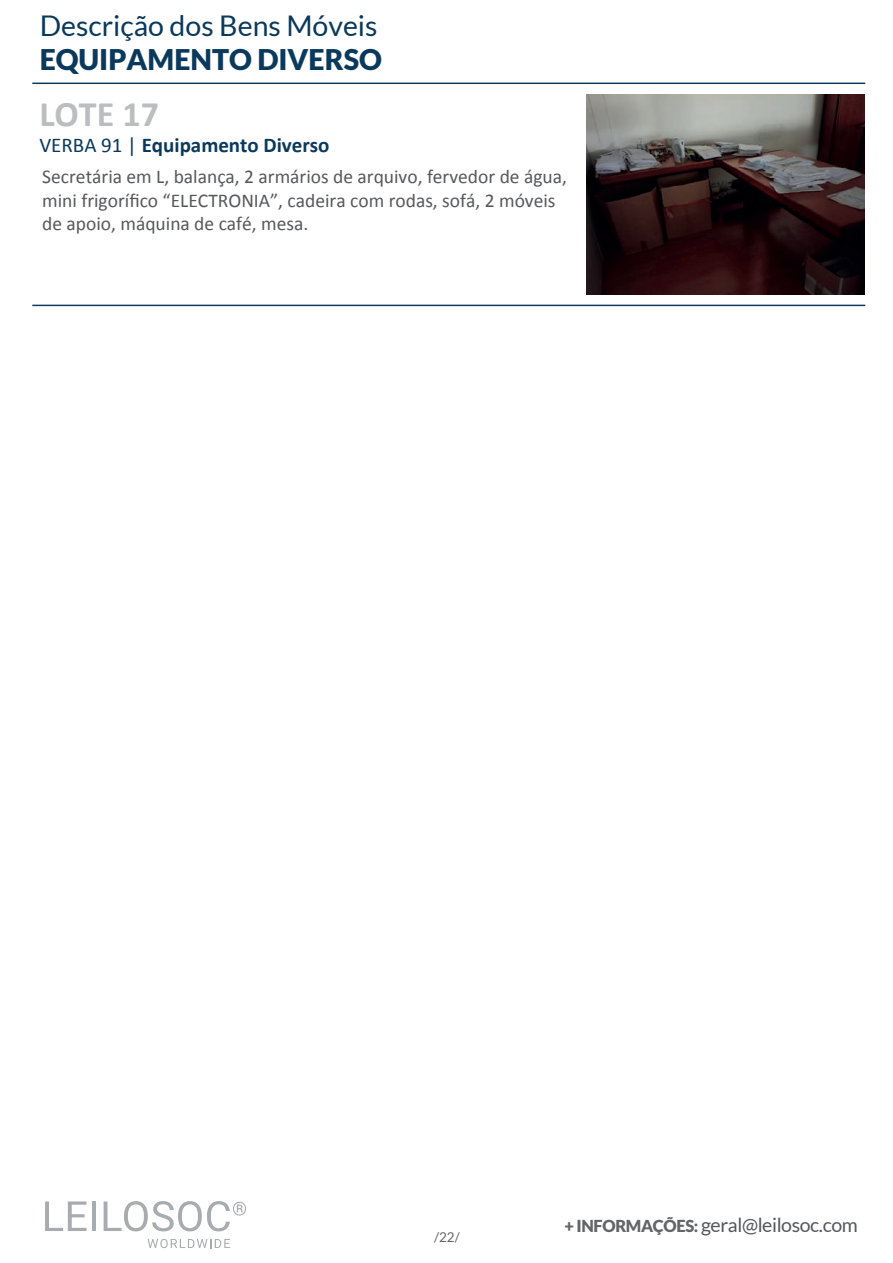
<style>
.page{position:relative;width:893px;height:1263px;background:#fff}
.page>*{position:absolute;margin:0;border:0;box-sizing:border-box;transform-origin:0 0}
.t1{font:700 36px "Calibri";color:#bcbdc0}
.t2{font:28.5px "Lato";color:#0a395c}
.t3{font:900 28.5px "Lato";color:#0a395c}
.t4{font:700 21px "Calibri";color:#0a395c}
.t5{font:19.5px/23.4px "Calibri";color:#57585a}
.t6{font:19.5px "Lato";letter-spacing:-.02em;color:#55575c}
.t7{font:13.5px "Lato";color:#636568}
.s1{font-weight:400}
.s2{font-weight:900;font-size:16.5px;color:#636568}
</style>
<div class="page">
<svg style="left:45px;top:1201px;width:42px;height:30px"></svg>
<hr style="left:92px;top:1201px;width:4px;height:30px;background:#a8abaf">
<svg style="left:104px;top:1201px;width:142px;height:30px"></svg>
<svg style="left:148px;top:1239px;width:82px;height:9px"></svg>
<hr style="left:32px;top:83px;width:833px;height:1px;background:#0a395c">
<hr style="left:32px;top:305px;width:833px;height:1px;background:#0a395c">
<img style="left:587px;top:95px;width:277px;height:200px">
<h2 class="t2" style="left:40px;top:10px;width:339px">Descrição dos Bens Móveis</h2>
<h2 class="t3" style="left:40px;top:43px;width:344px">EQUIPAMENTO DIVERSO</h2>
<h1 class="t1" style="left:39px;top:89px;width:121px">LOTE 17</h1>
<p class="t4" style="left:39px;top:130px;width:292px"><span class="s1">VERBA 91 |</span> Equipamento Diverso</p>
<p class="t5" style="left:42px;top:164px;width:526px">Secretária em L, balança, 2 armários de arquivo, fervedor de água, mini frigorífico “ELECTRONIA”, cadeira com rodas, sofá, 2 móveis de apoio, máquina de café, mesa.</p>
<p class="t7" style="left:434px;top:1230px;width:27px">/22/</p>
<p class="t6" style="left:564px;top:1214px;width:295px"><span class="s2">+ INFORMAÇÕES:</span> geral@leilosoc.com</p>
</div>
